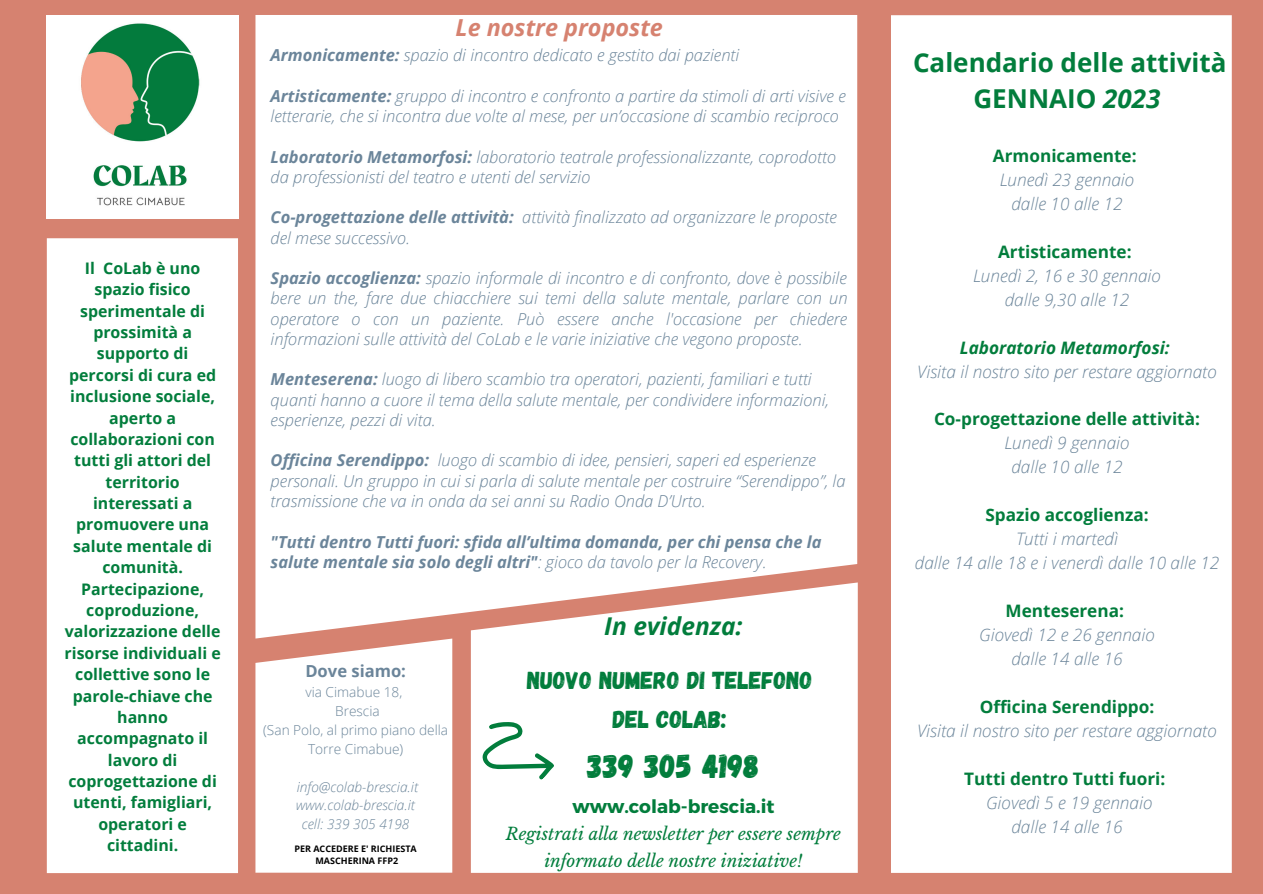
<style>
.page{position:relative;width:1263px;height:894px;background:#fff}
.page>*{position:absolute;margin:0;border:0;box-sizing:border-box;transform-origin:0 0}
.t1{font:33.45px "Gagalin";color:#027d3c}
.t2{font:700 26.1px/36.5px "Open Sans";color:#027d3c;text-align:center}
.t3{font:24.45px/38.8px "Gagalin";color:#027d3c;text-align:center}
.t4{font:italic 700 24.45px "Open Sans";color:#027d3c}
.t5{font:italic 700 23.4px "Open Sans";color:#d68270}
.t6{font:700 18.45px "Montserrat";color:#027d3c}
.t7{font:italic 300 17.25px/24px "Open Sans";color:#6b859a;text-align:center}
.t8{font:700 17.25px "Open Sans";color:#027d3c}
.t9{font:italic 300 17.1px/24px "Open Sans";color:#6b859a;text-align:center}
.t10{font:700 17.1px "Open Sans";color:#027d3c}
.t11{font:italic 700 17.1px "Open Sans";color:#027d3c}
.t12{font:italic 16.95px/27px "Libre Baskerville";color:#027d3c;text-align:center}
.t13{font:700 16.65px "Open Sans";color:#6b859a}
.t14{font:italic 300 16.5px/20.2px "Open Sans";color:#6b859a}
.t15{font:italic 700 16.5px/20.2px "Open Sans";color:#6b859a}
.t16{font:700 15.9px/21.3px "Open Sans";color:#027d3c;text-align:center}
.t17{font:300 13.65px/18.9px "Open Sans";color:#6b859a;text-align:center}
.t18{font:italic 300 13.65px/18.9px "Open Sans";color:#6b859a;text-align:center}
.t19{font:700 9px/12px "Open Sans";color:#000;text-align:center}
.s1{font-weight:700}
.s2{font-weight:300}
.s3{font-style:italic}
</style>
<div class="page">
<div style="left:0;top:0;width:1263px;height:893px;background:#d68270"></div>
<div style="left:892px;top:16px;width:339px;height:855px;background:#fff"></div>
<hr style="left:891px;top:17px;width:2px;height:853px;background:#fff">
<hr style="left:1230px;top:17px;width:2px;height:853px;background:#fff">
<hr style="left:893px;top:870px;width:337px;height:2px;background:#fff">
<hr style="left:893px;top:15px;width:337px;height:2px;background:#fff">
<div style="left:255px;top:15px;width:602px;height:623px;background:#fff"></div>
<div style="left:471px;top:582px;width:387px;height:290px;background:#fff"></div>
<div style="left:255px;top:638px;width:197px;height:234px;background:#fff"></div>
<div style="left:48px;top:239px;width:189px;height:632px;background:#fff"></div>
<hr style="left:47px;top:240px;width:2px;height:631px;background:#fff">
<hr style="left:236px;top:240px;width:2px;height:631px;background:#fff">
<hr style="left:49px;top:871px;width:187px;height:1px;background:#fff">
<hr style="left:49px;top:238px;width:187px;height:2px;background:#fff">
<img style="left:47px;top:15px;width:191px;height:204px">
<svg style="left:470px;top:709px;width:86px;height:92px"></svg>
<p class="t16" style="left:65px;top:257px;width:158px">Il CoLab è uno spazio fisico sperimentale di prossimità a supporto di percorsi di cura ed inclusione sociale, aperto a collaborazioni con tutti gli attori del territorio interessati a promuovere una salute mentale di comunità.<br>Partecipazione, coproduzione, valorizzazione delle risorse individuali e collettive sono le parole-chiave che hanno accompagnato il lavoro di coprogettazione di utenti, famigliari, operatori e cittadini.</p>
<h3 class="t5" style="left:456px;top:11px;width:209px">Le nostre proposte</h3>
<p class="t14" style="left:271px;top:45px;width:470px"><span class="s1">Armonicamente:</span> spazio di incontro dedicato e gestito dai pazienti</p>
<p class="t14" style="left:271px;top:85px;width:577px"><span class="s1">Artisticamente:</span> gruppo di incontro e confronto a partire da stimoli di arti visive e letterarie, che si incontra due volte al mese, per un’occasione di scambio reciproco</p>
<p class="t14" style="left:271px;top:146px;width:567px"><span class="s1">Laboratorio Metamorfosi:</span> laboratorio teatrale professionalizzante, coprodotto da professionisti del teatro e utenti del servizio</p>
<p class="t14" style="left:271px;top:207px;width:568px"><span class="s1">Co-progettazione delle attività:</span> attività finalizzato ad organizzare le proposte del mese successivo.</p>
<p class="t14" style="left:271px;top:267px;width:578px;text-align:justify"><span class="s1">Spazio accoglienza:</span> spazio informale di incontro e di confronto, dove è possibile bere un the, fare due chiacchiere sui temi della salute mentale, parlare con un operatore o con un paziente. Può essere anche l'occasione per chiedere informazioni sulle attività del CoLab e le varie iniziative che vegono proposte.</p>
<p class="t14" style="left:271px;top:369px;width:560px"><span class="s1">Menteserena:</span> luogo di libero scambio tra operatori, pazienti, familiari e tutti quanti hanno a cuore il tema della salute mentale, per condividere informazioni, esperienze, pezzi di vita.</p>
<p class="t14" style="left:271px;top:450px;width:576px"><span class="s1">Officina Serendippo:</span> luogo di scambio di idee, pensieri, saperi ed esperienze personali. Un gruppo in cui si parla di salute mentale per costruire “Serendippo”, la trasmissione che va in onda da sei anni su Radio Onda D’Urto.</p>
<p class="t15" style="left:271px;top:531px;width:552px">"Tutti dentro Tutti fuori: sfida all’ultima domanda, per chi pensa che la salute mentale sia solo degli altri"<span class="s2">: gioco da tavolo per la Recovery.</span></p>
<p class="t13" style="left:305px;top:659px;width:102px">Dove siamo:</p>
<p class="t17" style="left:263px;top:682px;width:186px">via Cimabue 18,<br>Brescia<br>(San Polo, al primo piano della<br>Torre Cimabue)</p>
<p class="t18" style="left:296px;top:776px;width:123px">info@colab-brescia.it www.colab-brescia.it cell: 339 305 4198</p>
<p class="t19" style="left:294px;top:842px;width:124px">PER ACCEDERE E' RICHIESTA<br>MASCHERINA FFP2</p>
<h3 class="t4" style="left:604px;top:608px;width:140px">In evidenza:</h3>
<h3 class="t3" style="left:527px;top:660px;width:287px">NUOVO NUMERO DI TELEFONO<br>DEL COLAB:</h3>
<h1 class="t1" style="left:587px;top:743px;width:174px">339 305 4198</h1>
<p class="t6" style="left:572px;top:794px;width:204px">www.colab-brescia.it</p>
<p class="t12" style="left:506px;top:820px;width:337px">Registrati alla newsletter per essere sempre informato delle nostre iniziative!</p>
<h2 class="t2" style="left:913px;top:43px;width:315px">Calendario delle attività<br>GENNAIO <span class="s3">2023</span></h2>
<p class="t10" style="left:993px;top:144px;width:145px">Armonicamente:</p>
<p class="t9" style="left:1000px;top:167px;width:136px">Lunedì 23 gennaio dalle 10 alle 12</p>
<p class="t10" style="left:998px;top:239px;width:135px">Artisticamente:</p>
<p class="t9" style="left:973px;top:263px;width:189px">Lunedì 2, 16 e 30 gennaio dalle 9,30 alle 12</p>
<p class="t11" style="left:960px;top:335px;width:211px">Laboratorio Metamorfosi:</p>
<p class="t9" style="left:917px;top:359px;width:301px">Visita il nostro sito per restare aggiornato</p>
<p class="t10" style="left:934px;top:407px;width:267px">Co-progettazione delle attività:</p>
<p class="t9" style="left:1004px;top:430px;width:127px">Lunedì 9 gennaio dalle 10 alle 12</p>
<p class="t10" style="left:985px;top:503px;width:165px">Spazio accoglienza:</p>
<p class="t9" style="left:915px;top:526px;width:306px">Tutti i martedì<br>dalle 14 alle 18 e i venerdì dalle 10 alle 12</p>
<p class="t10" style="left:1006px;top:598px;width:120px">Menteserena:</p>
<p class="t9" style="left:979px;top:622px;width:177px">Giovedì 12 e 26 gennaio dalle 14 alle 16</p>
<p class="t8" style="left:980px;top:694px;width:176px">Officina Serendippo:</p>
<p class="t7" style="left:917px;top:717px;width:301px">Visita il nostro sito per restare aggiornato</p>
<p class="t8" style="left:964px;top:766px;width:202px">Tutti dentro Tutti fuori:</p>
<p class="t7" style="left:986px;top:789px;width:168px">Giovedì 5 e 19 gennaio dalle 14 alle 16</p>
</div>
